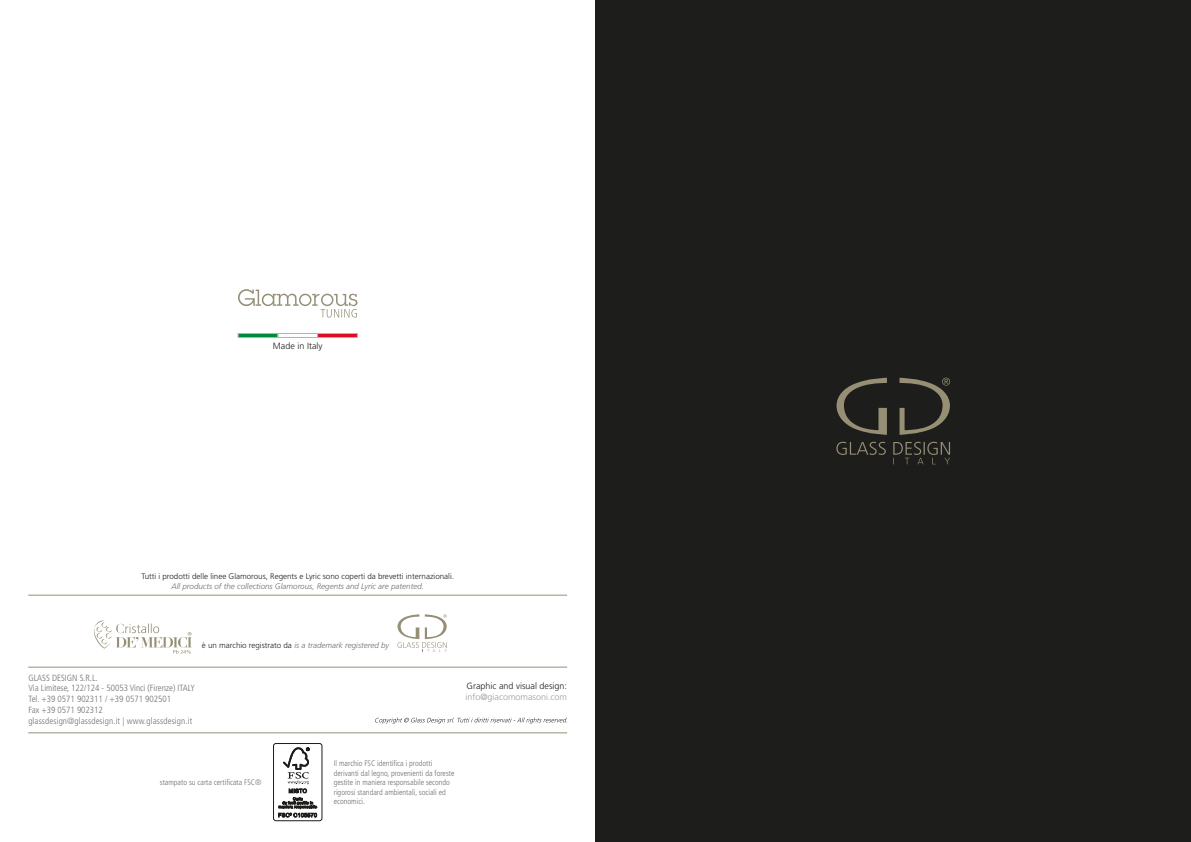
<style>
.page{position:relative;width:1191px;height:842px;background:#fff}
.page>*{position:absolute;margin:0;border:0;box-sizing:border-box;transform-origin:0 0}
.t1{font:300 condensed 9px/10.8px "Frutiger";color:#706f6f}
.t2{font:300 9px "Frutiger";color:#1d1d1b}
.t3{font:300 9px "Frutiger";color:#9d9d9c}
.t4{font:300 condensed 8px/9.6px "Frutiger";color:#706f6f}
.t5{font:italic 300 8px "Frutiger";color:#706f6f}
.t6{font:300 8px "Frutiger";color:#1d1d1b}
.s1{font-style:normal;color:#1d1d1b}
</style>
<div class="page">
<div style="left:595px;top:0;width:596px;height:842px;background:#1d1d1b"></div>
<svg style="left:375px;top:717px;width:192px;height:7px"></svg>
<div style="left:273px;top:743px;width:49px;height:78px;border:1px solid #1d1d1b;border-radius:2px"></div>
<svg style="left:278px;top:747px;width:39px;height:70px"></svg>
<hr style="left:28px;top:733px;width:539px;height:1px;background:#968f76">
<hr style="left:28px;top:667px;width:539px;height:1px;background:#968f76">
<svg style="left:238px;top:289px;width:119px;height:29px"></svg>
<svg style="left:836px;top:378px;width:114px;height:86px"></svg>
<svg style="left:238px;top:333px;width:40px;height:5px"></svg>
<div style="left:278px;top:333px;width:40px;height:5px;border:1px solid #b3b2b2"></div>
<svg style="left:317px;top:333px;width:40px;height:5px"></svg>
<svg style="left:397px;top:614px;width:50px;height:38px"></svg>
<hr style="left:28px;top:595px;width:539px;height:1px;background:#968f76">
<svg style="left:94px;top:620px;width:98px;height:34px"></svg>
<p class="t2" style="left:273px;top:341px;width:51px">Made in Italy</p>
<p class="t6" style="left:141px;top:572px;width:314px">Tutti i prodotti delle linee Glamorous, Regents e Lyric sono coperti da brevetti internazionali.</p>
<p class="t5" style="left:171px;top:582px;width:254px">All products of the collections Glamorous, Regents and Lyric are patented.</p>
<p class="t5" style="left:202px;top:641px;width:189px"><span class="s1">è un marchio registrato da</span> is a trademark registered by</p>
<p class="t1" style="left:28px;top:672px;width:168px">GLASS DESIGN S.R.L.<br>Via Limitese, 122/124 - 50053 Vinci (Firenze) ITALY Tel. +39 0571 902311 / +39 0571 902501<br>Fax +39 0571 902312 glassdesign@glassdesign.it | www.glassdesign.it</p>
<p class="t2" style="left:466px;top:681px;width:102px">Graphic and visual design:</p>
<p class="t3" style="left:465px;top:692px;width:103px">info@giacomomasoni.com</p>
<p class="t4" style="left:160px;top:778px;width:103px">stampato su carta certificata FSC®</p>
<p class="t4" style="left:334px;top:758px;width:122px">Il marchio FSC identifica i prodotti derivanti dal legno, provenienti da foreste gestite in maniera responsabile secondo rigorosi standard ambientali, sociali ed economici.</p>
</div>
